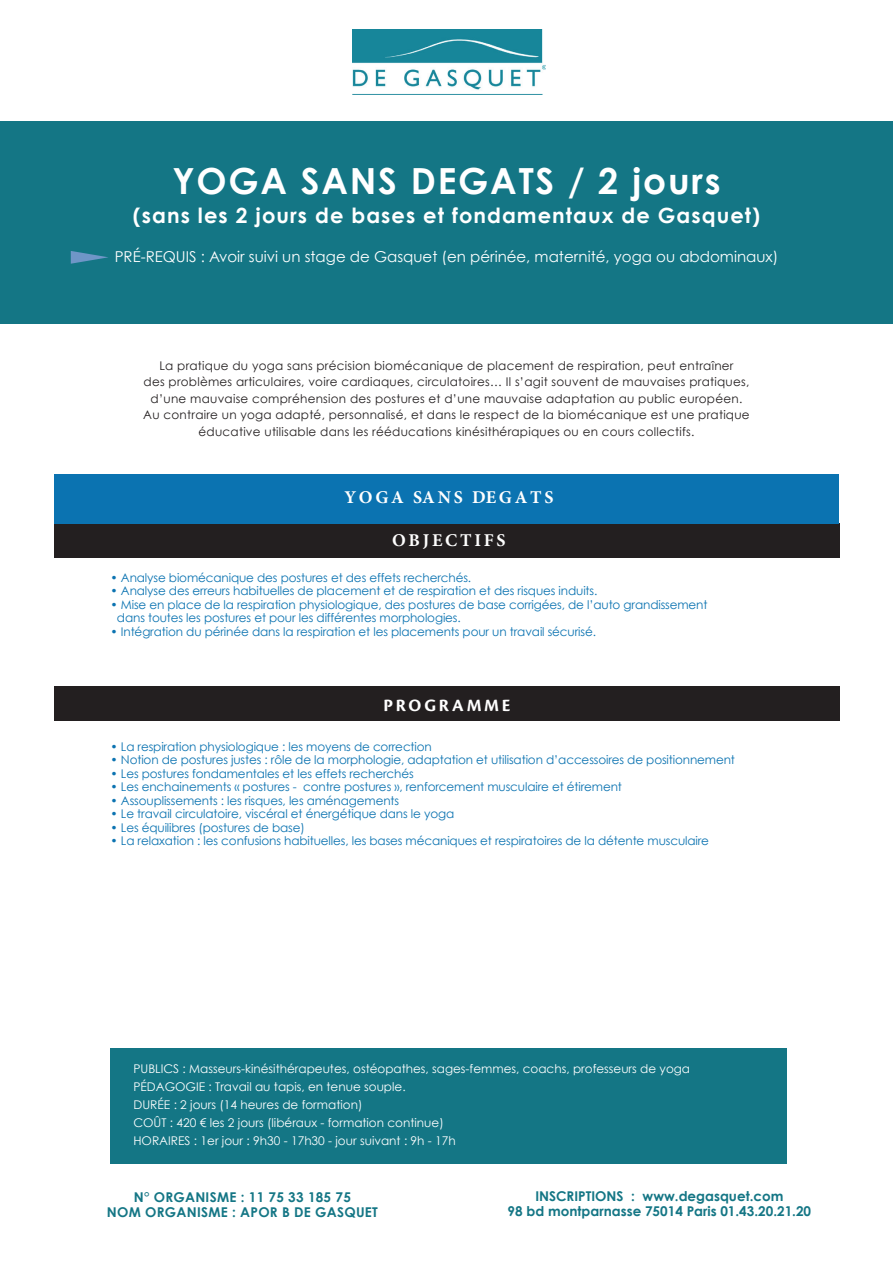
<style>
.page{position:relative;width:893px;height:1263px;background:#fff}
.page>*{position:absolute;margin:0;border:0;box-sizing:border-box;transform-origin:0 0}
.t1{font:700 36px "Century Gothic";letter-spacing:.05em;color:#fff}
.t2{font:700 21px "Century Gothic";letter-spacing:.05em;color:#fff}
.t3{font:700 18px "Minion Pro";letter-spacing:.15em;color:#fff}
.t4{font:700 18px "Cronos Pro";letter-spacing:.155em;color:#fff}
.t5{font:15px "Century Gothic";color:#fff}
.t6{font:700 13.5px/15px "Century Gothic";color:#147685;text-align:center}
.t7{font:700 13.5px/15px "Century Gothic";letter-spacing:.02em;color:#147685;text-align:center}
.t8{font:12px/13.5px "Century Gothic";letter-spacing:-.01em;color:#0b73b1}
.t9{font:12px/16.5px "Century Gothic";letter-spacing:.02em;color:#231f20;text-align:center}
.t10{font:12px/18px "Century Gothic";color:#fff}
</style>
<div class="page">
<div style="left:111px;top:1048px;width:676px;height:116px;background:#147685"></div>
<div style="left:54px;top:523px;width:785px;height:34px;background:#231f20"></div>
<div style="left:54px;top:687px;width:785px;height:34px;background:#231f20"></div>
<div style="left:54px;top:474px;width:785px;height:49px;background:#0b73b1"></div>
<div style="left:0;top:122px;width:893px;height:202px;background:#147685"></div>
<img style="left:353px;top:30px;width:193px;height:64px">
<svg style="left:71px;top:251px;width:37px;height:13px"></svg>
<h1 class="t1" style="left:172px;top:158px;width:550px">YOGA SANS DEGATS / 2 jours</h1>
<h2 class="t2" style="left:133px;top:202px;width:629px">(sans les 2 jours de bases et fondamentaux de Gasquet)</h2>
<p class="t5" style="left:115px;top:247px;width:665px">PRÉ-REQUIS : Avoir suivi un stage de Gasquet (en périnée, maternité, yoga ou abdominaux)</p>
<p class="t9" style="left:143px;top:357px;width:608px">La pratique du yoga sans précision biomécanique de placement de respiration, peut entraîner<br>des problèmes articulaires, voire cardiaques, circulatoires… Il s’agit souvent de mauvaises pratiques, d’une mauvaise compréhension des postures et d’une mauvaise adaptation au public européen.<br>Au contraire un yoga adapté, personnalisé, et dans le respect de la biomécanique est une pratique éducative utilisable dans les rééducations kinésithérapiques ou en cours collectifs.</p>
<h3 class="t3" style="left:344px;top:485px;width:211px">YOGA SANS DEGATS</h3>
<h3 class="t3" style="left:392px;top:527px;width:115px">OBJECTIFS</h3>
<p class="t8" style="left:111px;top:570px;width:362px">• Analyse biomécanique des postures et des effets recherchés.</p>
<p class="t8" style="left:111px;top:584px;width:488px">• Analyse des erreurs habituelles de placement et de respiration et des risques induits.</p>
<p class="t8" style="left:117px;top:597px;width:592px;text-indent:-6px">• Mise en place de la respiration physiologique, des postures de base corrigées, de l’auto grandissement dans toutes les postures et pour les différentes morphologies.</p>
<p class="t8" style="left:111px;top:624px;width:487px">• Intégration du périnée dans la respiration et les placements pour un travail sécurisé.</p>
<h3 class="t4" style="left:384px;top:695px;width:128px">PROGRAMME</h3>
<p class="t8" style="left:111px;top:739px;width:323px">• La respiration physiologique : les moyens de correction</p>
<p class="t8" style="left:111px;top:753px;width:626px">• Notion de postures justes : rôle de la morphologie, adaptation et utilisation d’accessoires de positionnement</p>
<p class="t8" style="left:111px;top:766px;width:305px">• Les postures fondamentales et les effets recherchés</p>
<p class="t8" style="left:111px;top:780px;width:513px">• Les enchainements « postures - contre postures », renforcement musculaire et étirement</p>
<p class="t8" style="left:111px;top:793px;width:290px">• Assouplissements : les risques, les aménagements</p>
<p class="t8" style="left:111px;top:807px;width:345px">• Le travail circulatoire, viscéral et énergétique dans le yoga</p>
<p class="t8" style="left:111px;top:820px;width:196px">• Les équilibres (postures de base)</p>
<p class="t8" style="left:111px;top:834px;width:600px">• La relaxation : les confusions habituelles, les bases mécaniques et respiratoires de la détente musculaire</p>
<p class="t10" style="left:133px;top:1060px;width:558px">PUBLICS : Masseurs-kinésithérapeutes, ostéopathes, sages-femmes, coachs, professeurs de yoga PÉDAGOGIE : Travail au tapis, en tenue souple.<br>DURÉE : 2 jours (14 heures de formation)<br>COÛT : 420 € les 2 jours (libéraux - formation continue)<br>HORAIRES : 1er jour : 9h30 - 17h30 - jour suivant : 9h - 17h</p>
<p class="t7" style="left:107px;top:1189px;width:273px">N° ORGANISME : 11 75 33 185 75<br>NOM ORGANISME : APOR B DE GASQUET</p>
<p class="t6" style="left:508px;top:1188px;width:305px">INSCRIPTIONS : www.degasquet.com<br>98 bd montparnasse 75014 Paris 01.43.20.21.20</p>
</div>
